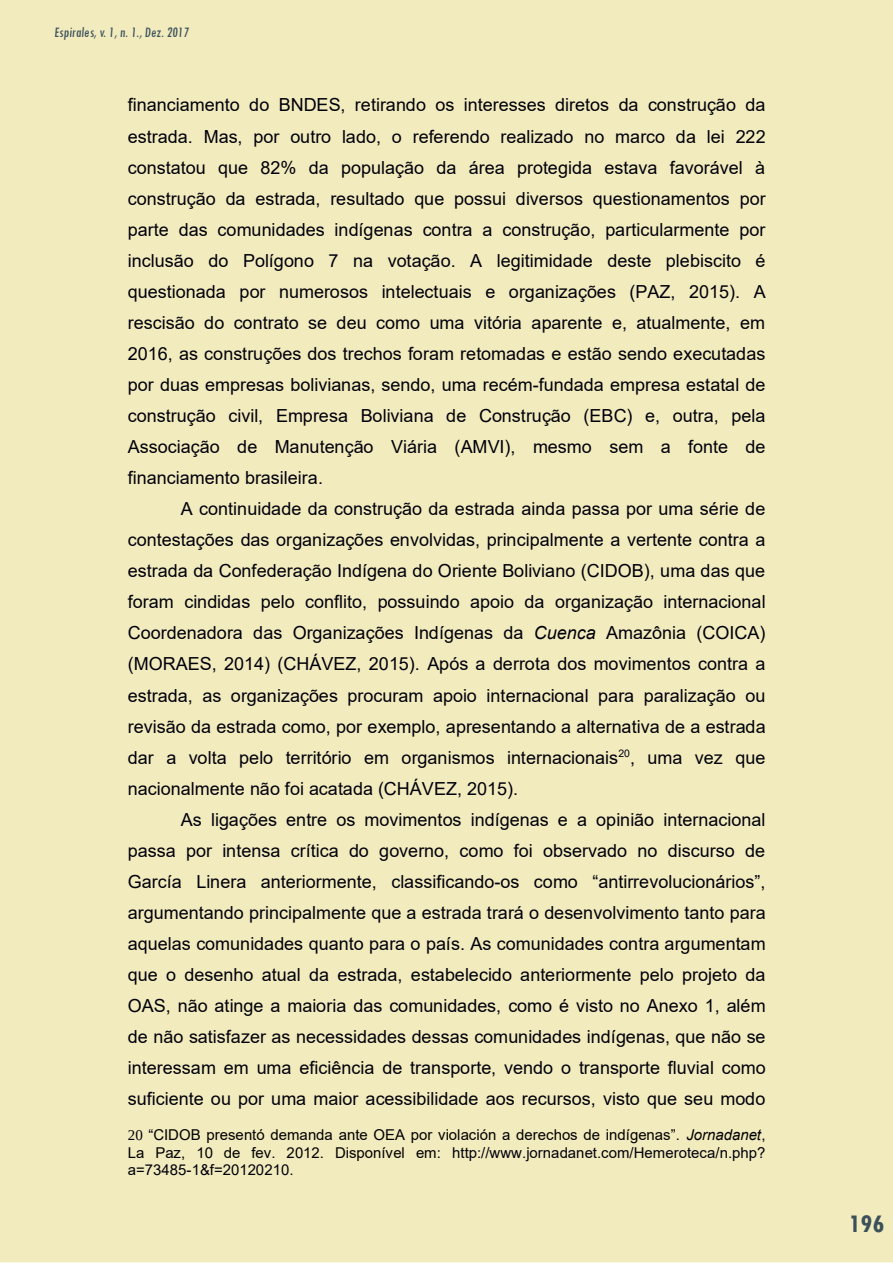
<style>
.page{position:relative;width:893px;height:1263px;background:#fff}
.page>*{position:absolute;margin:0;border:0;box-sizing:border-box;transform-origin:0 0}
.t1{font:700 condensed 27px "Tw Cen";color:#3b505a}
.t2{font:18px/31px "Arial";color:#00000a;text-align:justify}
.t3{font:15px/17.2px "Arial";color:#000;text-align:justify}
.t4{font:condensed 15px "Tw Cen";color:#3b505a}
.s1{font-family:"Liberation Serif";color:#00000a}
.s2{color:#00000a}
</style>
<div class="page">
<div style="left:0;top:0;width:893px;height:1262px;background:#f2ebbe"></div>
<p class="t4" style="left:54px;top:24px;width:138px">Espirales, v. 1, n. 1., Dez. 2017</p>
<p class="t2" style="left:128px;top:89px;width:639px">financiamento do BNDES, retirando os interesses diretos da construção da estrada. Mas, por outro lado, o referendo realizado no marco da lei 222 constatou que 82% da população da área protegida estava favorável à construção da estrada, resultado que possui diversos questionamentos por parte das comunidades indígenas contra a construção, particularmente por inclusão do Polígono 7 na votação. A legitimidade deste plebiscito é questionada por numerosos intelectuais e organizações (PAZ, 2015). A rescisão do contrato se deu como uma vitória aparente e, atualmente, em 2016, as construções dos trechos foram retomadas e estão sendo executadas por duas empresas bolivianas, sendo, uma recém-fundada empresa estatal de construção civil, Empresa Boliviana de Construção (EBC) e, outra, pela Associação de Manutenção Viária (AMVI), mesmo sem a fonte de financiamento brasileira.</p>
<p class="t2" style="left:128px;top:493px;width:639px;text-indent:53px">A continuidade da construção da estrada ainda passa por uma série de contestações das organizações envolvidas, principalmente a vertente contra a estrada da Confederação Indígena do Oriente Boliviano (CIDOB), uma das que foram cindidas pelo conflito, possuindo apoio da organização internacional Coordenadora das Organizações Indígenas da Cuenca Amazônia (COICA) (MORAES, 2014) (CHÁVEZ, 2015). Após a derrota dos movimentos contra a estrada, as organizações procuram apoio internacional para paralização ou revisão da estrada como, por exemplo, apresentando a alternativa de a estrada dar a volta pelo território em organismos internacionais<sup>20</sup>, uma vez que nacionalmente não foi acatada (CHÁVEZ, 2015).</p>
<p class="t2" style="left:128px;top:804px;width:639px;text-indent:53px">As ligações entre os movimentos indígenas e a opinião internacional passa por intensa crítica do governo, como foi observado no discurso de García Linera anteriormente, classificando-os como “antirrevolucionários”, argumentando principalmente que a estrada trará o desenvolvimento tanto para aquelas comunidades quanto para o país. As comunidades contra argumentam que o desenho atual da estrada, estabelecido anteriormente pelo projeto da OAS, não atinge a maioria das comunidades, como é visto no Anexo 1, além de não satisfazer as necessidades dessas comunidades indígenas, que não se interessam em uma eficiência de transporte, vendo o transporte fluvial como suficiente ou por uma maior acessibilidade aos recursos, visto que seu modo</p>
<p class="t3" style="left:128px;top:1126px;width:639px"><span class="s1">20</span> <span class="s2">“</span>CIDOB presentó demanda ante OEA por violación a derechos de indígenas”. Jornadanet, La Paz, 10 de fev. 2012. Disponível em: <span class="s2">http://www.jornadanet.com/Hemeroteca/n.php? a=73485-1&amp;f=20120210.</span></p>
<h1 class="t1" style="left:849px;top:1207px;width:37px">196</h1>
</div>
